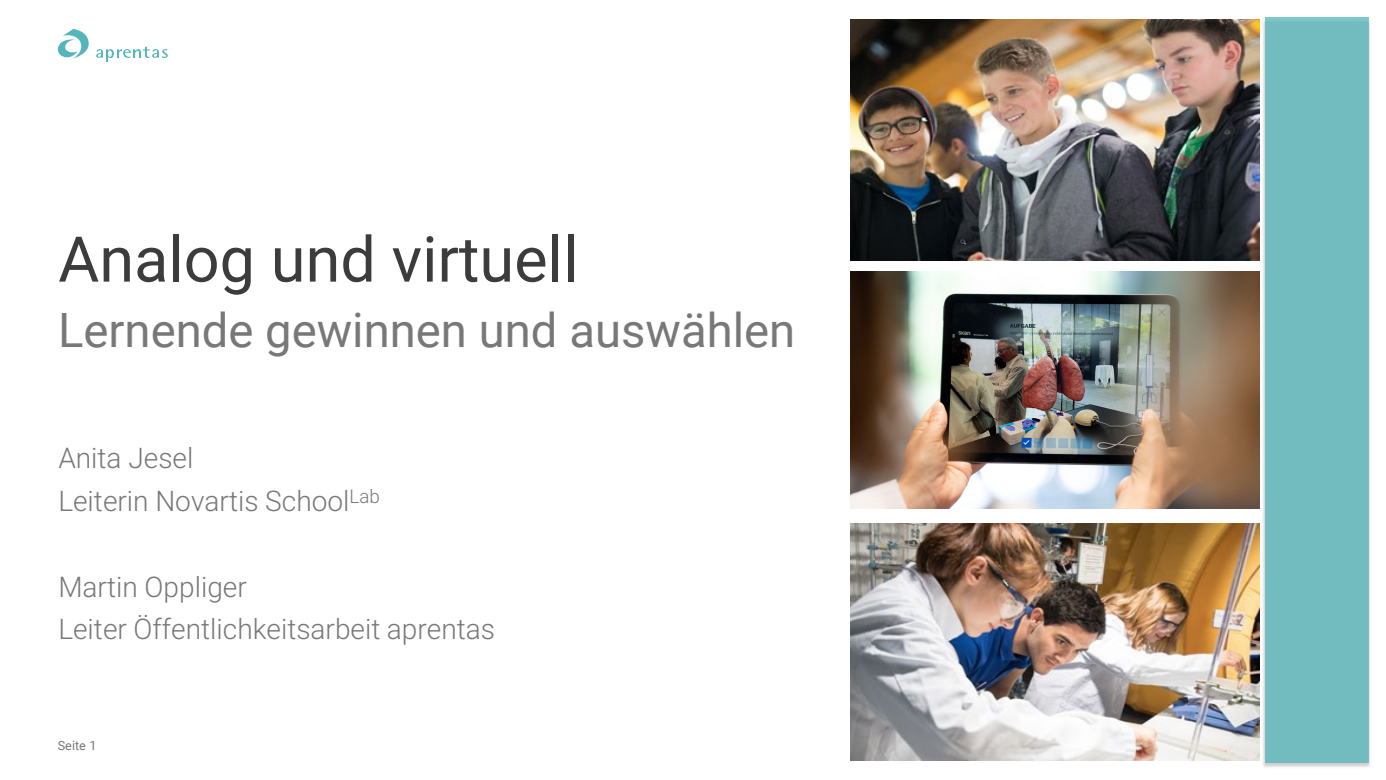
<style>
.page{position:relative;width:1386px;height:780px;background:#fff}
.page>*{position:absolute;margin:0;border:0;box-sizing:border-box;transform-origin:0 0}
.t1{font:63px "Roboto";color:#3c3c3c}
.t2{font:47.25px "Roboto";color:#787878}
.t3{font:300 28px "Roboto";color:#787878}
.t4{font:12.69px "Roboto";color:#787878}
</style>
<div class="page">
<img style="left:850px;top:271px;width:409px;height:237px">
<svg style="left:96px;top:46px;width:71px;height:15px"></svg>
<svg style="left:58px;top:29px;width:31px;height:29px"></svg>
<img style="left:1263px;top:17px;width:107px;height:750px">
<div style="left:1264px;top:17px;width:104px;height:745px;background:#72bcbf"></div>
<img style="left:850px;top:19px;width:409px;height:241px">
<img style="left:850px;top:523px;width:409px;height:237px">
<h1 class="t1" style="left:58px;top:215px;width:521px">Analog und virtuell</h1>
<h2 class="t2" style="left:58px;top:296px;width:738px">Lernende gewinnen und auswählen</h2>
<p class="t3" style="left:58px;top:438px;width:136px">Anita Jesel</p>
<p class="t3" style="left:58px;top:481px;width:323px">Leiterin Novartis School<sup>Lab</sup></p>
<p class="t3" style="left:58px;top:566px;width:190px">Martin Oppliger</p>
<p class="t3" style="left:58px;top:609px;width:438px">Leiter Öffentlichkeitsarbeit aprentas</p>
<p class="t4" style="left:58px;top:736px;width:40px">Seite 1</p>
</div>
